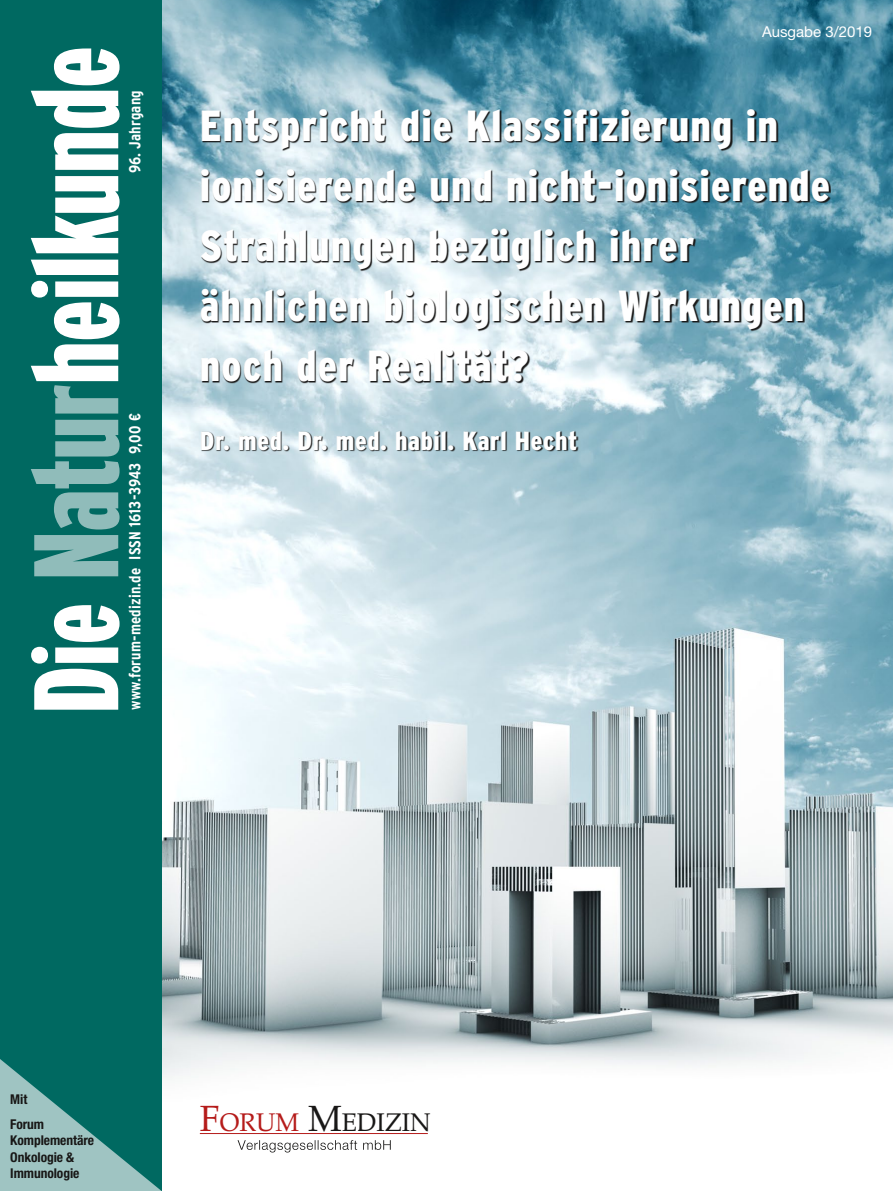
<style>
.page{position:relative;width:893px;height:1191px;background:#fff}
.page>*{position:absolute;margin:0;border:0;box-sizing:border-box;transform-origin:0 0}
.t1{font:900 extra-condensed 120px "Interstate";color:#fff}
.t2{font:900 condensed 43.5px/60px "Interstate";letter-spacing:.025em;color:#fff}
.t3{font:900 condensed 26.25px "Interstate";letter-spacing:.025em;color:#fff}
.t4{font:25.05px "Palatino";color:#181716}
.t5{font:700 condensed 16.05px "Interstate";letter-spacing:.01em;color:#fff}
.t6{font:15px "Helvetica Neue";color:#fff}
.t7{font:700 condensed 13.5px/16.2px "Helvetica Neue";letter-spacing:-.005em;color:#181716}
.s1{color:#90bcba}
.s2{font-size:35.7px;color:#b51b1a}
.s3{color:#b51b1a}
.s4{font-size:35.7px}
</style>
<div class="page">
<img style="left:162px;top:0;width:731px;height:1079px">
<div style="left:0;top:0;width:162px;height:1191px;background:#006961"></div>
<svg style="left:0;top:1059px;width:162px;height:132px"></svg>
<div style="left:174px;top:1078px;width:282px;height:101px;background:#fff"></div>
<hr style="left:200px;top:1133px;width:228px;height:1px;background:#b51b1a">
<svg style="left:238px;top:1140px;width:153px;height:12px"></svg>
<svg style="left:202px;top:111px;width:629px;height:341px;background:#8da7b0"></svg>
<h1 class="t1" style="left:10px;top:713px;width:669px;rotate:-90deg">Die <span class="s1">Natur</span>heilkunde</h1>
<p class="t5" style="left:126px;top:173px;width:84px;rotate:-90deg">96. Jahrgang</p>
<p class="t5" style="left:126px;top:710px;width:298px;rotate:-90deg">www.forum-medizin.de ISSN 1613-3943 9,00 €</p>
<p class="t6" style="left:762px;top:23px;width:112px">Ausgabe 3/2019</p>
<p class="t2" style="left:200px;top:96px;width:632px">Entspricht die Klassifizierung in ionisierende und nicht-ionisierende<br>Strahlungen bezüglich ihrer ähnlichen biologischen Wirkungen noch der Realität?</p>
<p class="t3" style="left:200px;top:426px;width:379px">Dr. med. Dr. med. habil. Karl Hecht</p>
<p class="t7" style="left:10px;top:1087px;width:35px;line-height:24.8px">Mit<br>Forum</p>
<p class="t7" style="left:10px;top:1132px;width:85px">Komplementäre<br>Onkologie &amp;<br>Immunologie</p>
<p class="t4" style="left:200px;top:1101px;width:233px"><span class="s2">F</span><span class="s3">ORUM</span> <span class="s4">M</span>EDIZIN</p>
</div>
